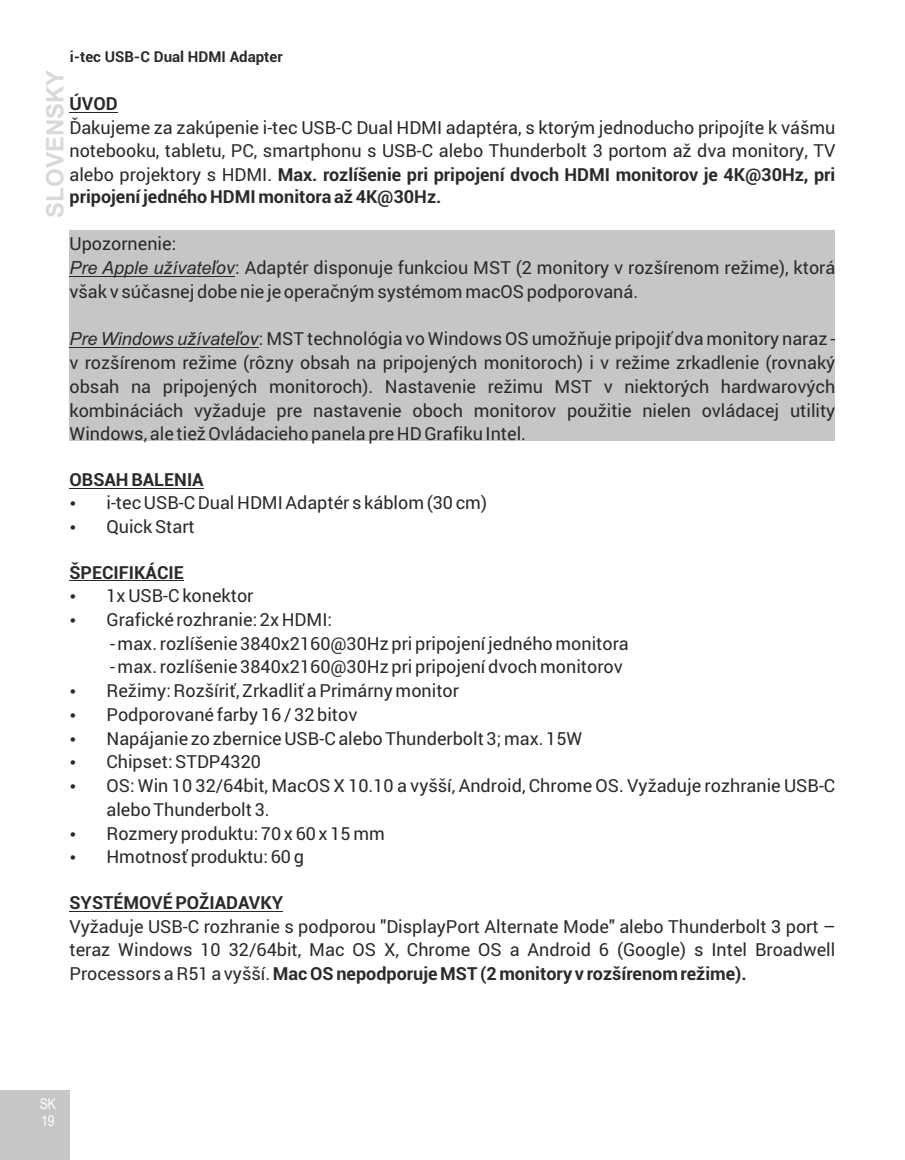
<style>
.page{position:relative;width:905px;height:1160px;background:#fff}
.page>*{position:absolute;margin:0;border:0;box-sizing:border-box;transform-origin:0 0}
.t1{font:700 24px "Arial";color:#d9d9d9}
.t2{font:18px/23.7px "Roboto";color:#2a2a2a}
.t3{font:italic 18px/23.7px "Roboto";color:#2a2a2a}
.t4{font:700 18px "Roboto";color:#2a2a2a}
.t5{font:700 15px "Roboto";color:#2a2a2a}
.t6{font:15px/17.1px "Arial Narrow";color:#fefefe}
.s1{font-weight:700}
.s2{font-family:"Arial"}
</style>
<div class="page">
<div style="left:69px;top:230px;width:766px;height:210px;background:#c6c6c6"></div>
<hr style="left:69px;top:112px;width:48px;height:1px;background:#2a2a2a">
<hr style="left:69px;top:276px;width:142px;height:1px;background:#2a2a2a">
<svg style="left:211px;top:276px;width:24px;height:1px"></svg>
<hr style="left:69px;top:347px;width:166px;height:1px;background:#2a2a2a">
<svg style="left:235px;top:347px;width:24px;height:1px"></svg>
<hr style="left:69px;top:487px;width:135px;height:1px;background:#2a2a2a">
<svg style="left:69px;top:580px;width:12px;height:1px"></svg>
<hr style="left:81px;top:580px;width:103px;height:1px;background:#2a2a2a">
<hr style="left:69px;top:910px;width:214px;height:1px;background:#2a2a2a">
<div style="left:0;top:1090px;width:70px;height:70px;background:#c6c6c6"></div>
<p class="t5" style="left:70px;top:51px;width:214px">i-tec USB-C Dual HDMI Adapter</p>
<h1 class="t1" style="left:46px;top:218px;width:150px;rotate:-90deg">SLOVENSKY</h1>
<p class="t4" style="left:69px;top:97px;width:50px">ÚVOD</p>
<p class="t2" style="left:69px;top:115px;width:767px;text-align:justify">Ďakujeme za zakúpenie i-tec USB-C Dual HDMI adaptéra, s ktorým jednoducho pripojíte k vášmu notebooku, tabletu, PC, smartphonu s USB-C alebo Thunderbolt 3 portom až dva monitory, TV alebo projektory s HDMI. <span class="s1">Max. rozlíšenie pri pripojení dvoch HDMI monitorov je 4K@30Hz, pri</span></p>
<p class="t4" style="left:69px;top:190px;width:373px">pripojení jedného HDMI monitora až 4K@30Hz.</p>
<p class="t3" style="left:69px;top:231px;width:767px">Upozornenie:<br><span class="s2">Pre Apple užívate</span>ľov: Adaptér disponuje funkciou MST (2 monitory v rozšírenom režime), ktorá však v súčasnej dobe nie je operačným systémom macOS podporovaná.</p>
<p class="t3" style="left:69px;top:329px;width:767px;text-align:justify"><span class="s2">Pre Windows užívate</span>ľov: MST technológia vo Windows OS umožňuje pripojiť dva monitory naraz - v rozšírenom režime (rôzny obsah na pripojených monitoroch) i v režime zrkadlenie (rovnaký obsah na pripojených monitoroch). Nastavenie režimu MST v niektorých hardwarových kombináciách vyžaduje pre nastavenie oboch monitorov použitie nielen ovládacej utility Windows, ale tiež Ovládacieho panela pre HD Grafiku Intel.</p>
<p class="t4" style="left:69px;top:472px;width:136px">OBSAH BALENIA</p>
<p class="t2" style="left:106px;top:490px;width:382px">i-tec USB-C Dual HDMI Adaptér s káblom (30 cm)<br>Quick Start</p>
<p class="t4" style="left:69px;top:565px;width:116px">ŠPECIFIKÁCIE</p>
<p class="t2" style="left:106px;top:583px;width:227px">1x USB-C konektor<br>Grafické rozhranie: 2x HDMI:</p>
<p class="t2" style="left:110px;top:631px;width:520px">- max. rozlíšenie 3840x2160@30Hz pri pripojení jedného monitora</p>
<p class="t2" style="left:106px;top:654px;width:730px">- max. rozlíšenie 3840x2160@30Hz pri pripojení dvoch monitorov<br>Režimy: Rozšíriť, Zrkadliť a Primárny monitor<br>Podporované farby 16 / 32 bitov<br>Napájanie zo zbernice USB-C alebo Thunderbolt 3; max. 15W<br>Chipset: STDP4320<br>OS: Win 10 32/64bit, MacOS X 10.10 a vyšší, Android, Chrome OS. Vyžaduje rozhranie USB-C alebo Thunderbolt 3.<br>Rozmery produktu: 70 x 60 x 15 mm<br>Hmotnosť produktu: 60 g</p>
<p class="t4" style="left:69px;top:895px;width:215px">SYSTÉMOVÉ POŽIADAVKY</p>
<p class="t2" style="left:69px;top:913px;width:767px;text-align:justify">Vyžaduje USB-C rozhranie s podporou "DisplayPort Alternate Mode" alebo Thunderbolt 3 port – teraz Windows 10 32/64bit, Mac OS X, Chrome OS a Android 6 (Google) s Intel Broadwell Processors a R51 a vyšší. <span class="s1">Mac OS nepodporuje MST (2 monitory v rozšírenom režime).</span></p>
<p class="t6" style="left:40px;top:1096px;width:18px">SK<br>19</p>
</div>
